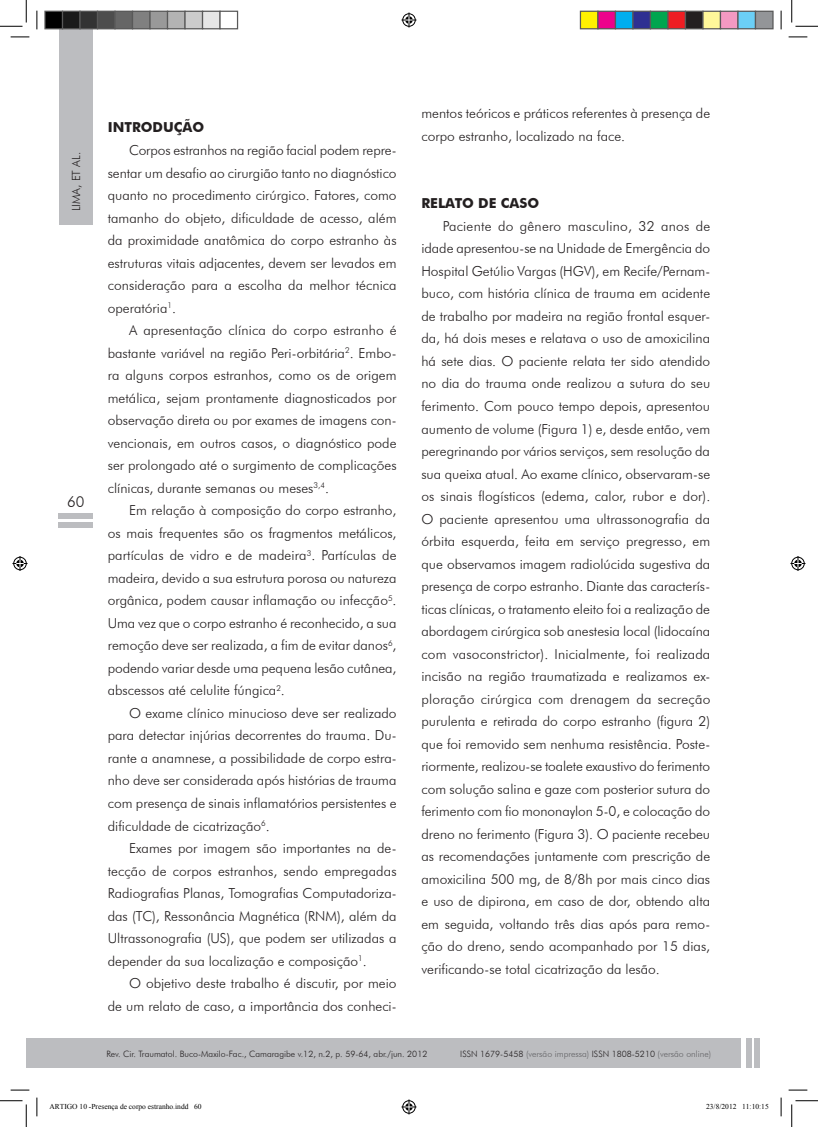
<style>
.page{position:relative;width:818px;height:1127px;background:#fff}
.page>*{position:absolute;margin:0;border:0;box-sizing:border-box;transform-origin:0 0}
.t1{font:300 15px "Futura BT";color:#231f20}
.CORPO{font:300 13.75px/22.5px "Futura BT";color:#231f20;text-align:justify}
.SUBTITULO{font:700 13.75px "Futura BT";color:#231f20}
.t2{font:300 11.25px "Futura BT";color:#231f20}
.t3{font:300 8.75px "Futura BT";color:#231f20}
.t4{font:300 8.75px "Futura BT";color:#636366}
.t5{font:7.5px "Times New Roman";color:#000}
.s1{color:#231f20}
</style>
<div class="page">
<div style="left:59px;top:26px;width:34px;height:199px;background:#bcbdc0"></div>
<div style="left:26px;top:1038px;width:715px;height:29px;background:#bcbdc0"></div>
<div style="left:754px;top:1038px;width:6px;height:29px;background:#bcbdc0"></div>
<div style="left:746px;top:1038px;width:5px;height:29px;background:#bcbdc0"></div>
<div style="left:59px;top:522px;width:34px;height:5px;background:#bcbdc0"></div>
<div style="left:59px;top:513px;width:34px;height:6px;background:#bcbdc0"></div>
<svg style="left:11px;top:36px;width:18px;height:2px"></svg>
<svg style="left:788px;top:36px;width:19px;height:2px"></svg>
<svg style="left:11px;top:1089px;width:18px;height:1px"></svg>
<svg style="left:788px;top:1089px;width:19px;height:1px"></svg>
<svg style="left:36px;top:11px;width:2px;height:18px"></svg>
<svg style="left:36px;top:1097px;width:2px;height:18px"></svg>
<svg style="left:780px;top:11px;width:2px;height:18px"></svg>
<svg style="left:780px;top:1097px;width:2px;height:18px"></svg>
<svg style="left:0;top:0;width:27px;height:27px"></svg>
<svg style="left:0;top:1100px;width:27px;height:26px"></svg>
<svg style="left:791px;top:0;width:27px;height:27px"></svg>
<svg style="left:791px;top:1100px;width:27px;height:26px"></svg>
<svg style="left:401px;top:13px;width:15px;height:15px"></svg>
<svg style="left:401px;top:1099px;width:15px;height:15px"></svg>
<svg style="left:13px;top:556px;width:15px;height:15px"></svg>
<svg style="left:790px;top:556px;width:15px;height:15px"></svg>
<div style="left:45px;top:11px;width:18px;height:18px;background:#000"></div>
<div style="left:44px;top:11px;width:19px;height:18px;border:1px solid #595959"></div>
<div style="left:63px;top:11px;width:17px;height:18px;background:#1a1a1a"></div>
<div style="left:62px;top:11px;width:19px;height:18px;border:1px solid #595959"></div>
<div style="left:80px;top:11px;width:18px;height:18px;background:#333"></div>
<div style="left:79px;top:11px;width:19px;height:18px;border:1px solid #595959"></div>
<div style="left:98px;top:11px;width:17px;height:18px;background:#4d4d4d"></div>
<div style="left:97px;top:11px;width:19px;height:18px;border:1px solid #595959"></div>
<div style="left:115px;top:11px;width:18px;height:18px;background:#666"></div>
<div style="left:114px;top:11px;width:19px;height:18px;border:1px solid #595959"></div>
<div style="left:133px;top:11px;width:17px;height:18px;background:#808080"></div>
<div style="left:132px;top:11px;width:19px;height:18px;border:1px solid #595959"></div>
<div style="left:150px;top:11px;width:18px;height:18px;background:#999"></div>
<div style="left:149px;top:11px;width:19px;height:18px;border:1px solid #595959"></div>
<div style="left:168px;top:11px;width:17px;height:18px;background:#b3b3b3"></div>
<div style="left:167px;top:11px;width:19px;height:18px;border:1px solid #595959"></div>
<div style="left:185px;top:11px;width:18px;height:18px;background:#ccc"></div>
<div style="left:184px;top:11px;width:19px;height:18px;border:1px solid #595959"></div>
<div style="left:203px;top:11px;width:17px;height:18px;background:#e6e6e6"></div>
<div style="left:202px;top:11px;width:19px;height:18px;border:1px solid #595959"></div>
<div style="left:219px;top:11px;width:19px;height:18px;border:1px solid #595959"></div>
<div style="left:580px;top:11px;width:18px;height:18px;background:#fff101"></div>
<div style="left:580px;top:11px;width:18px;height:18px;border:1px solid #595959"></div>
<div style="left:598px;top:11px;width:17px;height:18px;background:#ed028c"></div>
<div style="left:597px;top:11px;width:19px;height:18px;border:1px solid #595959"></div>
<div style="left:615px;top:11px;width:18px;height:18px;background:#00aeef"></div>
<div style="left:615px;top:11px;width:18px;height:18px;border:1px solid #595959"></div>
<div style="left:633px;top:11px;width:17px;height:18px;background:#2e3092"></div>
<div style="left:632px;top:11px;width:19px;height:18px;border:1px solid #595959"></div>
<div style="left:650px;top:11px;width:18px;height:18px;background:#00a54f"></div>
<div style="left:650px;top:11px;width:18px;height:18px;border:1px solid #595959"></div>
<div style="left:668px;top:11px;width:17px;height:18px;background:#ee1d23"></div>
<div style="left:667px;top:11px;width:19px;height:18px;border:1px solid #595959"></div>
<div style="left:685px;top:11px;width:18px;height:18px;background:#231f20"></div>
<div style="left:685px;top:11px;width:18px;height:18px;border:1px solid #595959"></div>
<div style="left:703px;top:11px;width:17px;height:18px;background:#fff79a"></div>
<div style="left:702px;top:11px;width:19px;height:18px;border:1px solid #595959"></div>
<div style="left:720px;top:11px;width:18px;height:18px;background:#f499c2"></div>
<div style="left:720px;top:11px;width:18px;height:18px;border:1px solid #595959"></div>
<div style="left:738px;top:11px;width:17px;height:18px;background:#6bcff6"></div>
<div style="left:737px;top:11px;width:19px;height:18px;border:1px solid #595959"></div>
<div style="left:755px;top:11px;width:18px;height:18px;background:#939598"></div>
<div style="left:755px;top:11px;width:18px;height:18px;border:1px solid #595959"></div>
<p class="t2" style="left:69px;top:211px;width:61px;rotate:-90deg">LIMA, et al.</p>
<p class="t1" style="left:67px;top:492px;width:19px">60</p>
<p class="SUBTITULO" style="left:108px;top:119px;width:98px">INTRODUÇÃO</p>
<p class="CORPO" style="left:108px;top:139px;width:290px;text-indent:21px">Corpos estranhos na região facial podem repre&shy;sentar um desafio ao cirurgião tanto no diagnóstico quanto no procedimento cirúrgico. Fatores, como tamanho do objeto, dificuldade de acesso, além da proximidade anatômica do corpo estranho às estruturas vitais adjacentes, devem ser levados em consideração para a escolha da melhor técnica operatória<sup>1</sup>.</p>
<p class="CORPO" style="left:108px;top:319px;width:290px;text-indent:21px">A apresentação clínica do corpo estranho é bastante variável na região Peri-orbitária<sup>2</sup>. Embo&shy;ra alguns corpos estranhos, como os de origem metálica, sejam prontamente diagnosticados por observação direta ou por exames de imagens con&shy;vencionais, em outros casos, o diagnóstico pode ser prolongado até o surgimento de complicações clínicas, durante semanas ou meses<sup>3,4</sup>.</p>
<p class="CORPO" style="left:108px;top:499px;width:290px;text-indent:21px">Em relação à composição do corpo estranho, os mais frequentes são os fragmentos metálicos, partículas de vidro e de madeira<sup>3</sup>. Partículas de madeira, devido a sua estrutura porosa ou natureza orgânica, podem causar inflamação ou infecção<sup>5</sup>.<br>Uma vez que o corpo estranho é reconhecido, a sua remoção deve ser realizada, a fim de evitar danos<sup>6</sup>, podendo variar desde uma pequena lesão cutânea, abscessos até celulite fúngica<sup>2</sup>.</p>
<p class="CORPO" style="left:108px;top:701px;width:290px;text-indent:21px">O exame clínico minucioso deve ser realizado para detectar injúrias decorrentes do trauma. Du&shy;rante a anamnese, a possibilidade de corpo estra&shy;nho deve ser considerada após histórias de trauma com presença de sinais inflamatórios persistentes e dificuldade de cicatrização<sup>6</sup>.</p>
<p class="CORPO" style="left:108px;top:836px;width:290px;text-indent:21px">Exames por imagem são importantes na de&shy;tecção de corpos estranhos, sendo empregadas Radiografias Planas, Tomografias Computadoriza&shy;das (TC), Ressonância Magnética (RNM), além da Ultrassonografia (US), que podem ser utilizadas a depender da sua localização e composição<sup>1</sup>.</p>
<p class="CORPO" style="left:108px;top:971px;width:290px;text-align:right">O objetivo deste trabalho é discutir, por meio<br>de um relato de caso, a importância dos conheci-</p>
<p class="CORPO" style="left:421px;top:102px;width:290px">mentos teóricos e práticos referentes à presença de corpo estranho, localizado na face.</p>
<p class="SUBTITULO" style="left:421px;top:195px;width:119px">RELATO DE CASO</p>
<p class="CORPO" style="left:421px;top:214px;width:290px;text-indent:21px">Paciente do gênero masculino, 32 anos de idade apresentou-se na Unidade de Emergência do Hospital Getúlio Vargas (HGV), em Recife/Pernam&shy;buco, com história clínica de trauma em acidente de trabalho por madeira na região frontal esquer&shy;da, há dois meses e relatava o uso de amoxicilina há sete dias. O paciente relata ter sido atendido no dia do trauma onde realizou a sutura do seu ferimento. Com pouco tempo depois, apresentou aumento de volume (Figura 1) e, desde então, vem peregrinando por vários serviços, sem resolução da sua queixa atual. Ao exame clínico, observaram-se os sinais flogísticos (edema, calor, rubor e dor).<br>O paciente apresentou uma ultrassonografia da órbita esquerda, feita em serviço pregresso, em que observamos imagem radiolúcida sugestiva da presença de corpo estranho. Diante das caracterís&shy;ticas clínicas, o tratamento eleito foi a realização de abordagem cirúrgica sob anestesia local (lidocaína com vasoconstrictor). Inicialmente, foi realizada incisão na região traumatizada e realizamos ex&shy;ploração cirúrgica com drenagem da secreção purulenta e retirada do corpo estranho (figura 2) que foi removido sem nenhuma resistência. Poste&shy;riormente, realizou-se toalete exaustivo do ferimento com solução salina e gaze com posterior sutura do ferimento com fio mononaylon 5-0, e colocação do dreno no ferimento (Figura 3). O paciente recebeu as recomendações juntamente com prescrição de amoxicilina 500 mg, de 8/8h por mais cinco dias e uso de dipirona, em caso de dor, obtendo alta em seguida, voltando três dias após para remo&shy;ção do dreno, sendo acompanhado por 15 dias, verificando-se total cicatrização da lesão.</p>
<p class="t3" style="left:106px;top:1048px;width:323px">Rev. Cir. Traumatol. Buco-Maxilo-Fac., Camaragibe v.12, n.2, p. 59-64, abr./jun. 2012</p>
<p class="t4" style="left:460px;top:1048px;width:252px"><span class="s1">ISSN 1679-5458</span> (versão impressa) <span class="s1">ISSN 1808-5210</span> (versão online)</p>
<p class="t5" style="left:49px;top:1100px;width:154px">ARTIGO 10 -Presença de corpo estranho.indd 60</p>
<p class="t5" style="left:706px;top:1100px;width:64px">23/8/2012 11:10:15</p>
</div>
